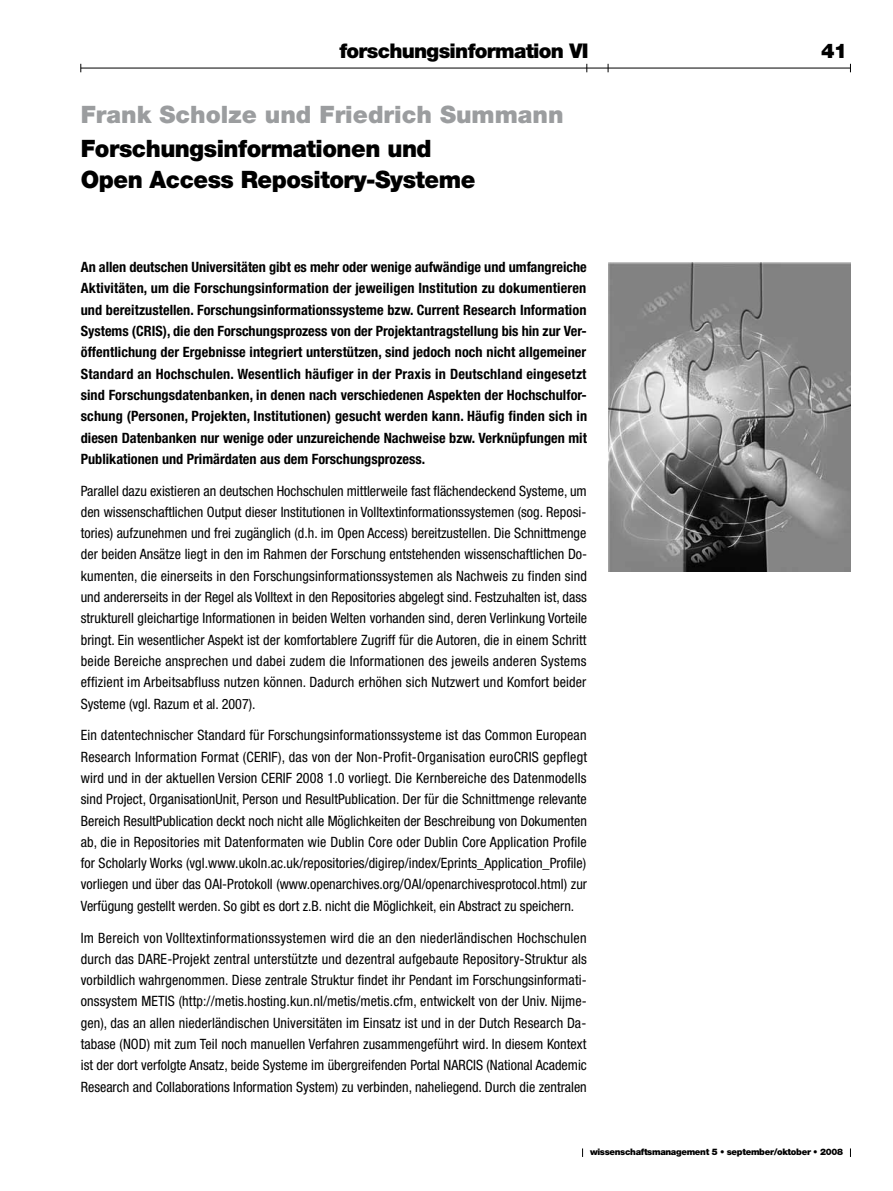
<style>
.page{position:relative;width:893px;height:1191px;background:#fff}
.page>*{position:absolute;margin:0;border:0;box-sizing:border-box;transform-origin:0 0}
.t1{font:900 24px/31.5px "Helvetica Neue";letter-spacing:-.02em;color:#000}
.t2{font:900 24px "Helvetica Neue";color:#9b9d9f}
.t3{font:900 20.25px "Helvetica Neue";letter-spacing:-.035em;color:#000}
.t4{font:condensed 14.25px/21.3px "Helvetica Neue";color:#000;text-align:justify}
.t5{font:700 condensed 14.25px/21.3px "Helvetica Neue";color:#000;text-align:justify}
.t6{font:900 9px "Helvetica Neue";letter-spacing:-.035em;color:#000}
</style>
<div class="page">
<hr style="left:81px;top:68px;width:769px;height:1px;background:#000">
<img style="left:608px;top:262px;width:242px;height:310px">
<h2 class="t3" style="left:339px;top:39px;width:251px">forschungsinformation VI</h2>
<h2 class="t3" style="left:821px;top:39px;width:28px">41</h2>
<h1 class="t2" style="left:81px;top:100px;width:484px">Frank Scholze und Friedrich Summann</h1>
<h1 class="t1" style="left:81px;top:132px;width:396px">Forschungsinformationen und<br>Open Access Repository-Systeme</h1>
<p class="t5" style="left:81px;top:256px;width:508px">An allen deutschen Universitäten gibt es mehr oder wenige aufwändige und umfangreiche Aktivitäten, um die Forschungsinformation der jeweiligen Institution zu dokumentieren und bereitzustellen. Forschungsinformationssysteme bzw. Current Research Information Systems (CRIS), die den Forschungsprozess von der Projektantragstellung bis hin zur Ver&shy;öffentlichung der Ergebnisse integriert unterstützen, sind jedoch noch nicht allgemeiner Standard an Hochschulen. Wesentlich häufiger in der Praxis in Deutschland eingesetzt sind Forschungsdatenbanken, in denen nach verschiedenen Aspekten der Hochschulfor&shy;schung (Personen, Projekten, Institutionen) gesucht werden kann. Häufig finden sich in diesen Datenbanken nur wenige oder unzureichende Nachweise bzw. Verknüpfungen mit Publikationen und Primärdaten aus dem Forschungsprozess.</p>
<p class="t4" style="left:81px;top:480px;width:508px">Parallel dazu existieren an deutschen Hochschulen mittlerweile fast flächendeckend Systeme, um den wissenschaftlichen Output dieser Institutionen in Volltextinformationssystemen (sog. Reposi&shy;tories) aufzunehmen und frei zugänglich (d.h. im Open Access) bereitzustellen. Die Schnittmenge der beiden Ansätze liegt in den im Rahmen der Forschung entstehenden wissenschaftlichen Do&shy;kumenten, die einerseits in den Forschungsinformationssystemen als Nachweis zu finden sind und andererseits in der Regel als Volltext in den Repositories abgelegt sind. Festzuhalten ist, dass strukturell gleichartige Informationen in beiden Welten vorhanden sind, deren Verlinkung Vorteile bringt. Ein wesentlicher Aspekt ist der komfortablere Zugriff für die Autoren, die in einem Schritt beide Bereiche ansprechen und dabei zudem die Informationen des jeweils anderen Systems effizient im Arbeitsabfluss nutzen können. Dadurch erhöhen sich Nutzwert und Komfort beider Systeme (vgl. Razum et al. 2007).</p>
<p class="t4" style="left:81px;top:724px;width:508px">Ein datentechnischer Standard für Forschungsinformationssysteme ist das Common European Research Information Format (CERIF), das von der Non-Profit-Organisation euroCRIS gepflegt wird und in der aktuellen Version CERIF 2008 1.0 vorliegt. Die Kernbereiche des Datenmodells sind Project, OrganisationUnit, Person und ResultPublication. Der für die Schnittmenge relevante Bereich ResultPublication deckt noch nicht alle Möglichkeiten der Beschreibung von Dokumenten ab, die in Repositories mit Datenformaten wie Dublin Core oder Dublin Core Application Profile for Scholarly Works (vgl.www.ukoln.ac.uk/repositories/digirep/index/Eprints_Application_Profile) vorliegen und über das OAI-Protokoll (www.openarchives.org/OAI/openarchivesprotocol.html) zur Verfügung gestellt werden. So gibt es dort z.B. nicht die Möglichkeit, ein Abstract zu speichern.</p>
<p class="t4" style="left:81px;top:926px;width:508px">Im Bereich von Volltextinformationssystemen wird die an den niederländischen Hochschulen durch das DARE-Projekt zentral unterstützte und dezentral aufgebaute Repository-Struktur als vorbildlich wahrgenommen. Diese zentrale Struktur findet ihr Pendant im Forschungsinformati&shy;onssystem METIS (http://metis.hosting.kun.nl/metis/metis.cfm, entwickelt von der Univ. Nijme&shy;gen), das an allen niederländischen Universitäten im Einsatz ist und in der Dutch Research Da&shy;tabase (NOD) mit zum Teil noch manuellen Verfahren zusammengeführt wird. In diesem Kontext ist der dort verfolgte Ansatz, beide Systeme im übergreifenden Portal NARCIS (National Academic Research and Collaborations Information System) zu verbinden, naheliegend. Durch die zentralen</p>
<p class="t6" style="left:590px;top:1146px;width:254px">wissenschaftsmanagement 5 • september/oktober • 2008</p>
</div>
